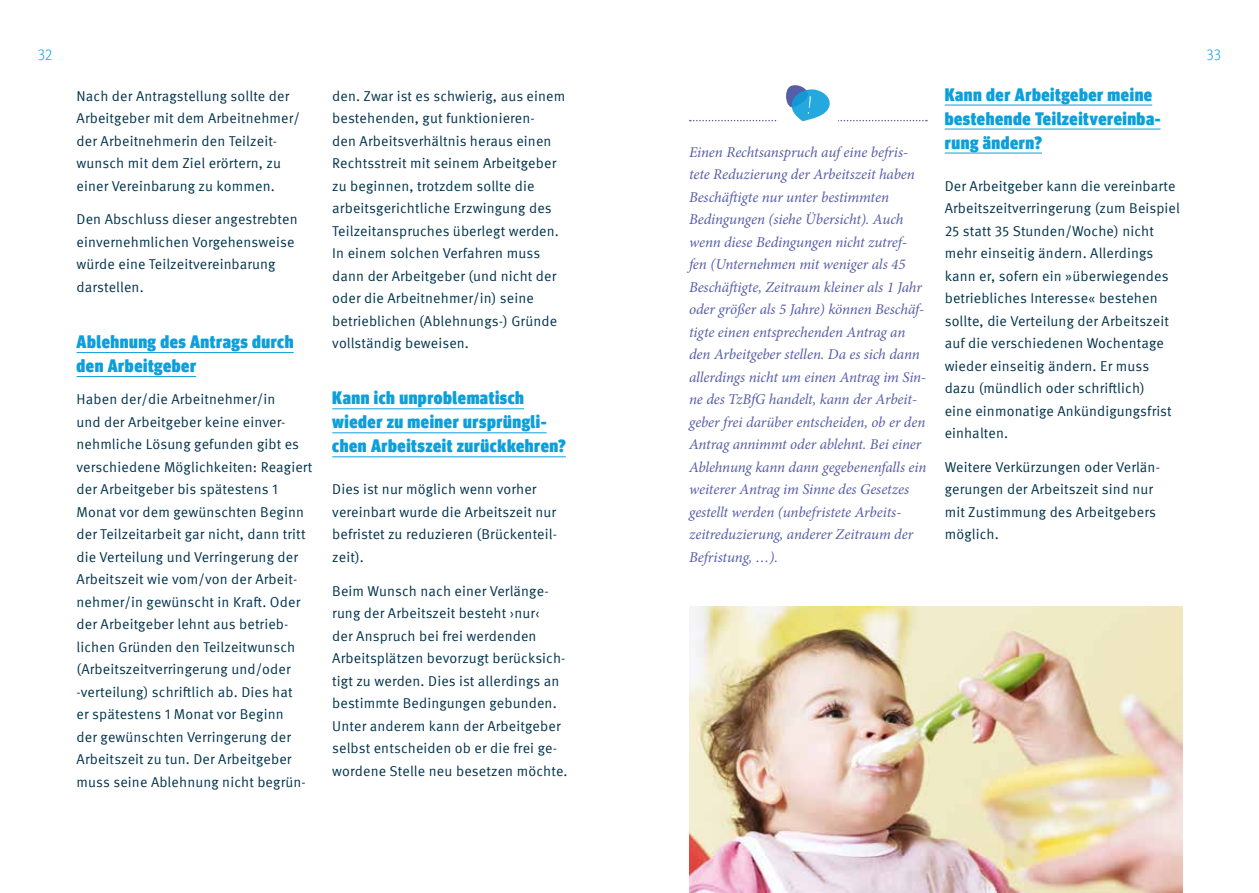
<style>
.page{position:relative;width:1259px;height:893px;background:#fff}
.page>*{position:absolute;margin:0;border:0;box-sizing:border-box;transform-origin:0 0}
.t1{font:900 condensed 18px/24px "Meta Head IGM";letter-spacing:.03em;color:#0c9fda}
.t2{font:italic 15px/22.5px "Minion Pro";letter-spacing:-.01em;color:#575ea8}
.t3{font:300 condensed 15px "Meta Head IGM";color:#0c9fda}
.t4{font:14.25px/22.5px "Meta IGM";letter-spacing:.01em;color:#00334c}
</style>
<div class="page">
<svg style="left:690px;top:85px;width:237px;height:36px"></svg>
<hr style="left:944px;top:105px;width:208px;height:1px;background:#0c9fda">
<hr style="left:944px;top:129px;width:216px;height:1px;background:#0c9fda">
<hr style="left:944px;top:153px;width:98px;height:1px;background:#0c9fda">
<hr style="left:77px;top:352px;width:217px;height:1px;background:#0c9fda">
<hr style="left:77px;top:376px;width:119px;height:1px;background:#0c9fda">
<hr style="left:332px;top:408px;width:192px;height:1px;background:#0c9fda">
<hr style="left:332px;top:432px;width:215px;height:1px;background:#0c9fda">
<hr style="left:332px;top:456px;width:234px;height:1px;background:#0c9fda">
<img style="left:689px;top:607px;width:493px;height:286px">
<p class="t3" style="left:38px;top:44px;width:15px">32</p>
<p class="t3" style="left:1207px;top:44px;width:15px">33</p>
<p class="t4" style="left:77px;top:83px;width:225px">Nach der Antragstellung sollte der Arbeitgeber mit dem Arbeitnehmer/ der Arbeitnehmerin den Teilzeit&shy;wunsch mit dem Ziel erörtern, zu einer Vereinbarung zu kommen.</p>
<p class="t4" style="left:77px;top:207px;width:223px">Den Abschluss dieser angestrebten einvernehmlichen Vorgehensweise würde eine Teilzeitvereinbarung darstellen.</p>
<p class="t1" style="left:77px;top:329px;width:219px">Ablehnung des Antrags durch den Arbeitgeber</p>
<p class="t4" style="left:77px;top:387px;width:237px">Haben der/die Arbeitnehmer/in<br>und der Arbeitgeber keine einver&shy;nehmliche Lösung gefunden gibt es verschiedene Möglichkeiten: Reagiert der Arbeitgeber bis spätestens 1<br>Monat vor dem gewünschten Beginn der Teilzeitarbeit gar nicht, dann tritt die Verteilung und Verringerung der Arbeitszeit wie vom/von der Arbeit&shy;nehmer/in gewünscht in Kraft. Oder der Arbeitgeber lehnt aus betrieb&shy;lichen Gründen den Teilzeitwunsch (Arbeitszeitverringerung und/oder -verteilung) schriftlich ab. Dies hat<br>er spätestens 1 Monat vor Beginn<br>der gewünschten Verringerung der Arbeitszeit zu tun. Der Arbeitgeber muss seine Ablehnung nicht begrün-</p>
<p class="t4" style="left:332px;top:83px;width:235px">den. Zwar ist es schwierig, aus einem bestehenden, gut funktionieren-<br>den Arbeitsverhältnis heraus einen Rechtsstreit mit seinem Arbeitgeber zu beginnen, trotzdem sollte die arbeitsgerichtliche Erzwingung des Teilzeitanspruches überlegt werden.<br>In einem solchen Verfahren muss dann der Arbeitgeber (und nicht der oder die Arbeitnehmer/in) seine betrieblichen (Ablehnungs-) Gründe vollständig beweisen.</p>
<p class="t1" style="left:332px;top:385px;width:235px">Kann ich unproblematisch wieder zu meiner ursprüngli&shy;chen Arbeitszeit zurückkehren?</p>
<p class="t4" style="left:332px;top:477px;width:226px">Dies ist nur möglich wenn vorher vereinbart wurde die Arbeitszeit nur befristet zu reduzieren (Brückenteil&shy;zeit).</p>
<p class="t4" style="left:332px;top:578px;width:237px">Beim Wunsch nach einer Verlänge&shy;rung der Arbeitszeit besteht ›nur‹<br>der Anspruch bei frei werdenden Arbeitsplätzen bevorzugt berücksich&shy;tigt zu werden. Dies ist allerdings an bestimmte Bedingungen gebunden.<br>Unter anderem kann der Arbeitgeber selbst entscheiden ob er die frei ge&shy;wordene Stelle neu besetzen möchte.</p>
<p class="t2" style="left:689px;top:141px;width:239px">Einen Rechtsanspruch auf eine befris&shy;tete Reduzierung der Arbeitszeit haben Beschäftigte nur unter bestimmten Bedingungen (siehe Übersicht). Auch wenn diese Bedingungen nicht zutref&shy;fen (Unternehmen mit weniger als 45<br>Beschäftigte, Zeitraum kleiner als 1 Jahr oder größer als 5 Jahre) können Beschäf&shy;tigte einen entsprechenden Antrag an den Arbeitgeber stellen. Da es sich dann allerdings nicht um einen Antrag im Sin&shy;ne des TzBfG handelt, kann der Arbeit&shy;geber frei darüber entscheiden, ob er den Antrag annimmt oder ablehnt. Bei einer Ablehnung kann dann gegebenenfalls ein weiterer Antrag im Sinne des Gesetzes gestellt werden (unbefristete Arbeits&shy;zeitreduzierung, anderer Zeitraum der Befristung, …).</p>
<p class="t1" style="left:944px;top:81px;width:217px">Kann der Arbeitgeber meine bestehende Teilzeitvereinba&shy;rung ändern?</p>
<p class="t4" style="left:944px;top:173px;width:237px">Der Arbeitgeber kann die vereinbarte Arbeitszeitverringerung (zum Beispiel 25 statt 35 Stunden/Woche) nicht mehr einseitig ändern. Allerdings kann er, sofern ein »überwiegendes betriebliches Interesse« bestehen sollte, die Verteilung der Arbeitszeit auf die verschiedenen Wochentage wieder einseitig ändern. Er muss dazu (mündlich oder schriftlich)<br>eine einmonatige Ankündigungsfrist einhalten.</p>
<p class="t4" style="left:944px;top:455px;width:217px">Weitere Verkürzungen oder Verlän&shy;gerungen der Arbeitszeit sind nur mit Zustimmung des Arbeitgebers möglich.</p>
</div>
